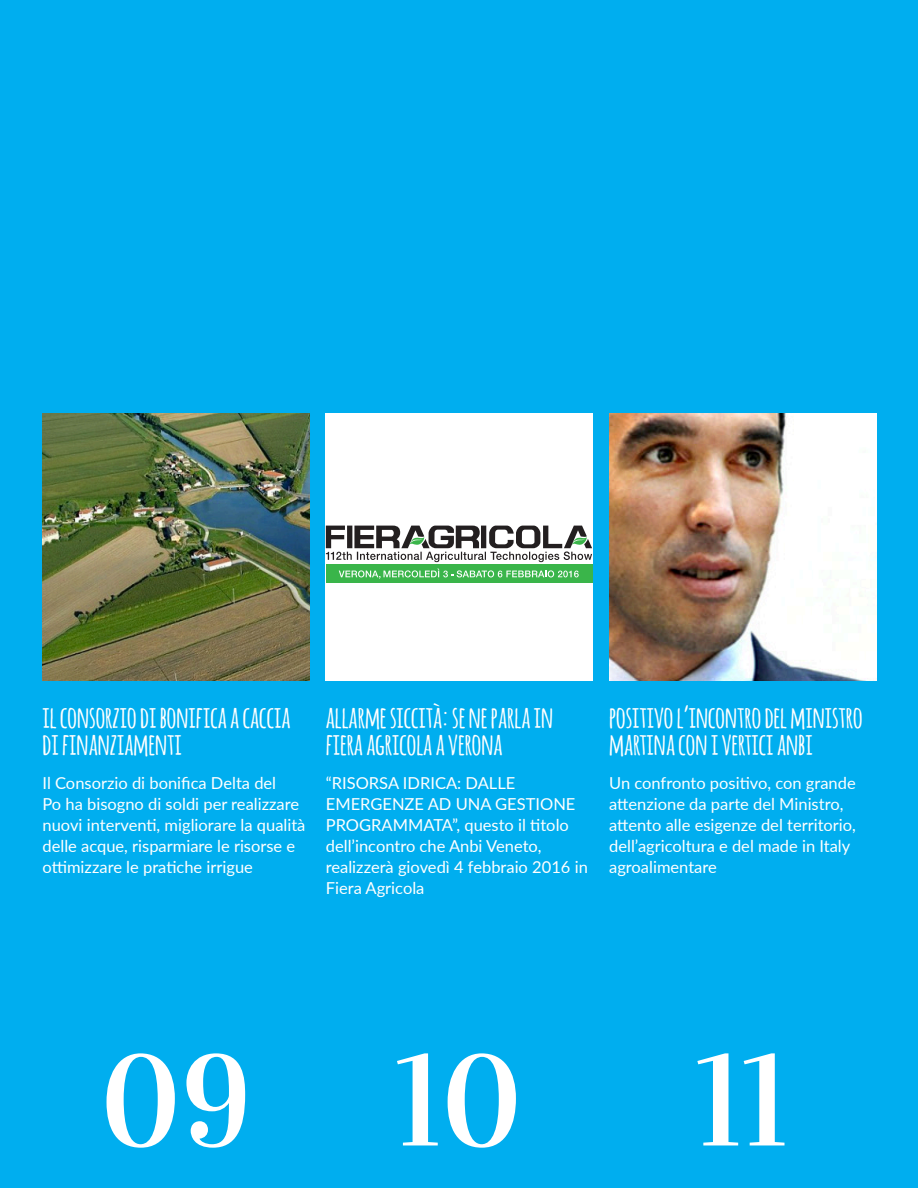
<style>
.page{position:relative;width:918px;height:1188px;background:#00aeef}
.page>*{position:absolute;margin:0;border:0;box-sizing:border-box;transform-origin:0 0}
.Content_Featured_sto{font:129px "Vidaloka";color:#fff}
.Featured_Content_Tit{font:700 30px/27px "Amatic";color:#fff}
.Featured_Content_Tex{font:16.5px/21px "Lato";color:#fff}
</style>
<div class="page">
<img style="left:43px;top:414px;width:267px;height:267px">
<div style="left:326px;top:414px;width:267px;height:267px;background:#fff"></div>
<div style="left:326px;top:564px;width:266px;height:19px;background:#3ab54a"></div>
<svg style="left:326px;top:526px;width:266px;height:36px"></svg>
<svg style="left:339px;top:569px;width:240px;height:10px"></svg>
<img style="left:609px;top:414px;width:267px;height:267px">
<p class="Featured_Content_Tit" style="left:43px;top:702px;width:250px">IL CONSORZIO DI BONIFICA A CACCIA<br>DI FINANZIAMENTI</p>
<p class="Featured_Content_Tex" style="left:43px;top:771px;width:265px">Il Consorzio di bonifica Delta del<br>Po ha bisogno di soldi per realizzare nuovi interventi, migliorare la qualità delle acque, risparmiare le risorse e ottimizzare le pratiche irrigue</p>
<p class="Featured_Content_Tit" style="left:326px;top:702px;width:229px">ALLARME SICCITÀ: SE NE PARLA IN<br>FIERA AGRICOLA A VERONA</p>
<p class="Featured_Content_Tex" style="left:326px;top:771px;width:264px">“RISORSA IDRICA: DALLE<br>EMERGENZE AD UNA GESTIONE<br>PROGRAMMATA”, questo il titolo dell’incontro che Anbi Veneto, realizzerà giovedì 4 febbraio 2016 in<br>Fiera Agricola</p>
<p class="Featured_Content_Tit" style="left:609px;top:702px;width:255px">POSITIVO L’INCONTRO DEL MINISTRO<br>MARTINA CON I VERTICI ANBI</p>
<p class="Featured_Content_Tex" style="left:609px;top:771px;width:248px">Un confronto positivo, con grande attenzione da parte del Ministro, attento alle esigenze del territorio, dell’agricoltura e del made in Italy agroalimentare</p>
<p class="Content_Featured_sto" style="left:100px;top:1024px;width:153px">09</p>
<p class="Content_Featured_sto" style="left:395px;top:1024px;width:128px">10</p>
<p class="Content_Featured_sto" style="left:696px;top:1024px;width:94px">11</p>
</div>
